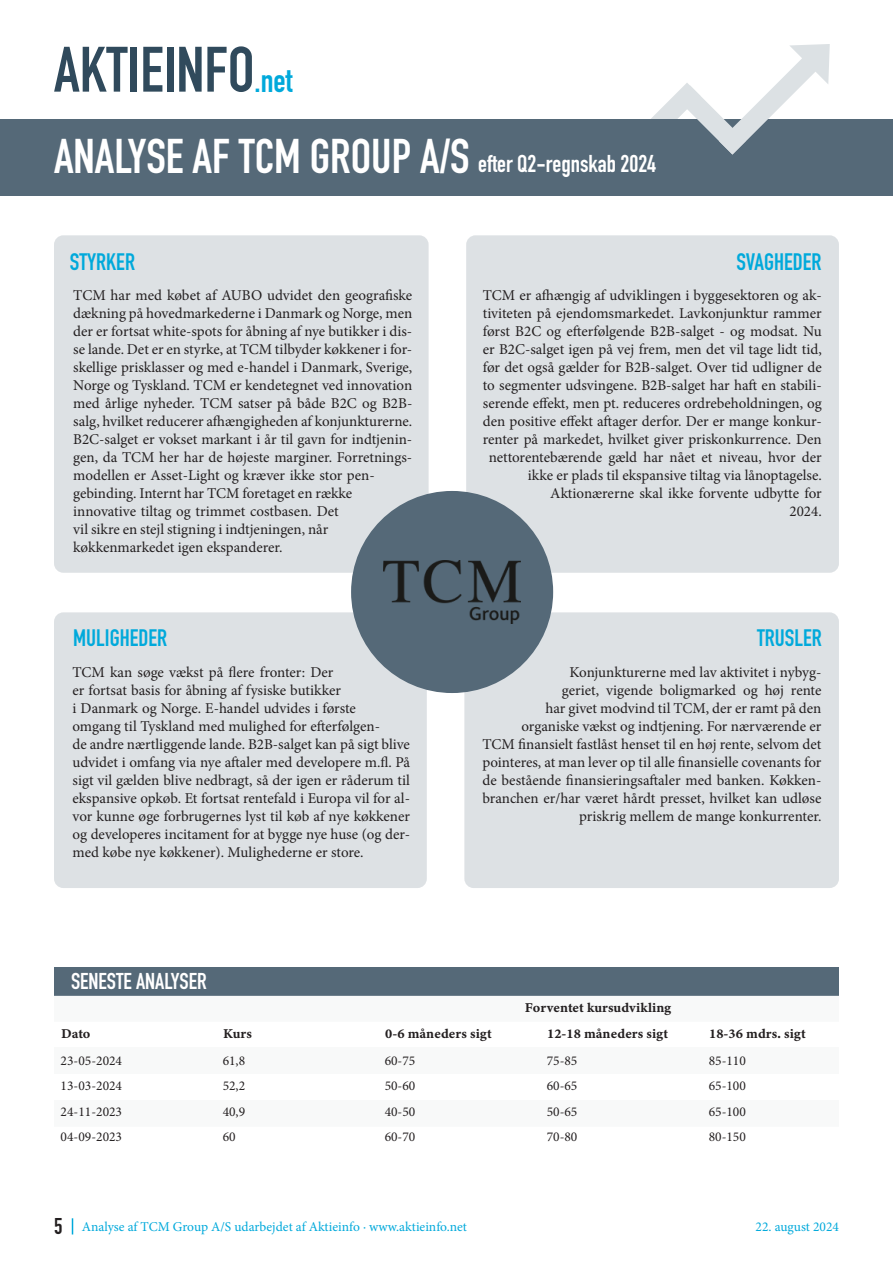
<style>
.page{position:relative;width:893px;height:1263px;background:#fff}
.page>*{position:absolute;margin:0;border:0;box-sizing:border-box;transform-origin:0 0}
.t1{font:700 63px "DIN Condensed";color:#304a5c}
.t2{font:700 48px "DIN Condensed";color:#fff}
.t3{font:700 24px "DIN Condensed";color:#fff}
.t4{font:700 23.4px "DIN Condensed";color:#00a9db}
.t5{font:700 22.5px "DIN Condensed";color:#fff}
.t6{font:700 22.5px "DIN Condensed";color:#231f20}
.t7{font:15px/18px "Minion Pro";color:#231f20}
.t8{font:13.5px "Minion Pro";color:#231f20}
.t9{font:13.5px "Minion Variable Concept";letter-spacing:.005em;color:#231f20}
.t10{font:13.5px "Minion Pro";color:#00a9db}
.s1{font-size:33px;color:#00a9db}
</style>
<div class="page">
<div style="left:0;top:119px;width:893px;height:77px;background:#556978"></div>
<svg style="left:651px;top:44px;width:179px;height:111px"></svg>
<svg style="left:72px;top:1218px;width:1px;height:16px"></svg>
<div style="left:54px;top:235px;width:375px;height:338px;background:#dde1e4;border-radius:9px"></div>
<div style="left:466px;top:235px;width:373px;height:338px;background:#dde1e4;border-radius:9px"></div>
<div style="left:54px;top:612px;width:373px;height:276px;background:#dde1e4;border-radius:9px"></div>
<div style="left:464px;top:612px;width:375px;height:276px;background:#dde1e4;border-radius:9px"></div>
<div style="left:351px;top:491px;width:202px;height:202px;background:#556978;border-radius:50%"></div>
<img style="left:383px;top:560px;width:138px;height:64px">
<div style="left:54px;top:967px;width:785px;height:28px;background:#556978"></div>
<div style="left:54px;top:995px;width:785px;height:27px;background:#f8f9f9"></div>
<div style="left:54px;top:1048px;width:785px;height:26px;background:#f8f9f9"></div>
<div style="left:54px;top:1100px;width:785px;height:26px;background:#f8f9f9"></div>
<p class="t1" style="left:54px;top:27px;width:240px">AKTIEINFO<span class="s1">.net</span></p>
<p class="t2" style="left:54px;top:124px;width:417px">ANALYSE AF TCM GROUP A/S</p>
<p class="t3" style="left:478px;top:148px;width:180px">efter Q2-regnskab 2024</p>
<p class="t4" style="left:70px;top:246px;width:67px">STYRKER</p>
<p class="t4" style="left:736px;top:246px;width:87px">SVAGHEDER</p>
<p class="t7" style="left:73px;top:286px;width:341px">TCM har med købet af AUBO udvidet den geografiske dækning på hovedmarkederne i Danmark og Norge, men der er fortsat white-spots for åbning af nye butikker i dis&shy;se lande. Det er en styrke, at TCM tilbyder køkkener i for&shy;skellige prisklasser og med e-handel i Danmark, Sverige, Norge og Tyskland. TCM er kendetegnet ved innovation med årlige nyheder. TCM satser på både B2C og B2B&shy;salg, hvilket reducerer afhængigheden af konjunkturerne.<br>B2C-salget er vokset markant i år til gavn for indtjenin&shy;gen, da TCM her har de højeste marginer. Forretnings&shy;modellen er Asset-Light og kræver ikke stor pen&shy;gebinding. Internt har TCM foretaget en række innovative tiltag og trimmet costbasen. Det<br>vil sikre en stejl stigning i indtjeningen, når køkkenmarkedet igen ekspanderer.</p>
<p class="t7" style="left:483px;top:286px;width:341px;text-align:right">TCM er afhængig af udviklingen i byggesektoren og ak&shy;tiviteten på ejendomsmarkedet. Lavkonjunktur rammer først B2C og efterfølgende B2B-salget - og modsat. Nu er B2C-salget igen på vej frem, men det vil tage lidt tid, før det også gælder for B2B-salget. Over tid udligner de to segmenter udsvingene. B2B-salget har haft en stabili&shy;serende effekt, men pt. reduceres ordrebeholdningen, og den positive effekt aftager derfor. Der er mange konkur&shy;renter på markedet, hvilket giver priskonkurrence. Den nettorentebærende gæld har nået et niveau, hvor der ikke er plads til ekspansive tiltag via lånoptagelse.<br>Aktionærerne skal ikke forvente udbytte for<br>2024.</p>
<p class="t4" style="left:73px;top:622px;width:95px">MULIGHEDER</p>
<p class="t4" style="left:757px;top:622px;width:66px">TRUSLER</p>
<p class="t7" style="left:73px;top:663px;width:339px">TCM kan søge vækst på flere fronter: Der<br>er fortsat basis for åbning af fysiske butikker<br>i Danmark og Norge. E-handel udvides i første<br>omgang til Tyskland med mulighed for efterfølgen-<br>de andre nærtliggende lande. B2B-salget kan på sigt blive udvidet i omfang via nye aftaler med developere m.fl. På sigt vil gælden blive nedbragt, så der igen er råderum til ekspansive opkøb. Et fortsat rentefald i Europa vil for al&shy;vor kunne øge forbrugernes lyst til køb af nye køkkener og developeres incitament for at bygge nye huse (og der&shy;med købe nye køkkener). Mulighederne er store.</p>
<p class="t7" style="left:482px;top:663px;width:341px;text-align:right">Konjunkturerne med lav aktivitet i nybyg-<br>geriet, vigende boligmarked og høj rente<br>har givet modvind til TCM, der er ramt på den<br>organiske vækst og indtjening. For nærværende er<br>TCM finansielt fastlåst henset til en høj rente, selvom det pointeres, at man lever op til alle finansielle covenants for de bestående finansieringsaftaler med banken. Køkken&shy;branchen er/har været hårdt presset, hvilket kan udløse priskrig mellem de mange konkurrenter.</p>
<p class="t5" style="left:71px;top:966px;width:137px">SENESTE ANALYSER</p>
<p class="t9" style="left:525px;top:998px;width:148px">Forventet kursudvikling</p>
<p class="t9" style="left:61px;top:1024px;width:31px">Dato</p>
<p class="t9" style="left:223px;top:1024px;width:30px">Kurs</p>
<p class="t9" style="left:385px;top:1024px;width:108px">0-6 måneders sigt</p>
<p class="t9" style="left:547px;top:1024px;width:122px">12-18 måneders sigt</p>
<p class="t9" style="left:709px;top:1024px;width:98px">18-36 mdrs. sigt</p>
<p class="t8" style="left:61px;top:1051px;width:63px">23-05-2024</p>
<p class="t8" style="left:223px;top:1051px;width:24px">61,8</p>
<p class="t8" style="left:385px;top:1051px;width:32px">60-75</p>
<p class="t8" style="left:547px;top:1051px;width:32px">75-85</p>
<p class="t8" style="left:709px;top:1051px;width:39px">85-110</p>
<p class="t8" style="left:61px;top:1077px;width:63px">13-03-2024</p>
<p class="t8" style="left:223px;top:1077px;width:24px">52,2</p>
<p class="t8" style="left:385px;top:1077px;width:32px">50-60</p>
<p class="t8" style="left:547px;top:1077px;width:32px">60-65</p>
<p class="t8" style="left:709px;top:1077px;width:39px">65-100</p>
<p class="t8" style="left:61px;top:1102px;width:63px">24-11-2023</p>
<p class="t8" style="left:223px;top:1102px;width:24px">40,9</p>
<p class="t8" style="left:385px;top:1102px;width:32px">40-50</p>
<p class="t8" style="left:547px;top:1102px;width:32px">50-65</p>
<p class="t8" style="left:709px;top:1102px;width:39px">65-100</p>
<p class="t8" style="left:61px;top:1128px;width:63px">04-09-2023</p>
<p class="t8" style="left:223px;top:1128px;width:14px">60</p>
<p class="t8" style="left:385px;top:1128px;width:32px">60-70</p>
<p class="t8" style="left:547px;top:1128px;width:32px">70-80</p>
<p class="t8" style="left:709px;top:1128px;width:39px">80-150</p>
<p class="t6" style="left:54px;top:1211px;width:10px">5</p>
<p class="t10" style="left:82px;top:1218px;width:387px">Analyse af TCM Group A/S udarbejdet af Aktieinfo ∙ www.aktieinfo.net</p>
<p class="t10" style="left:756px;top:1218px;width:85px">22. august 2024</p>
</div>
